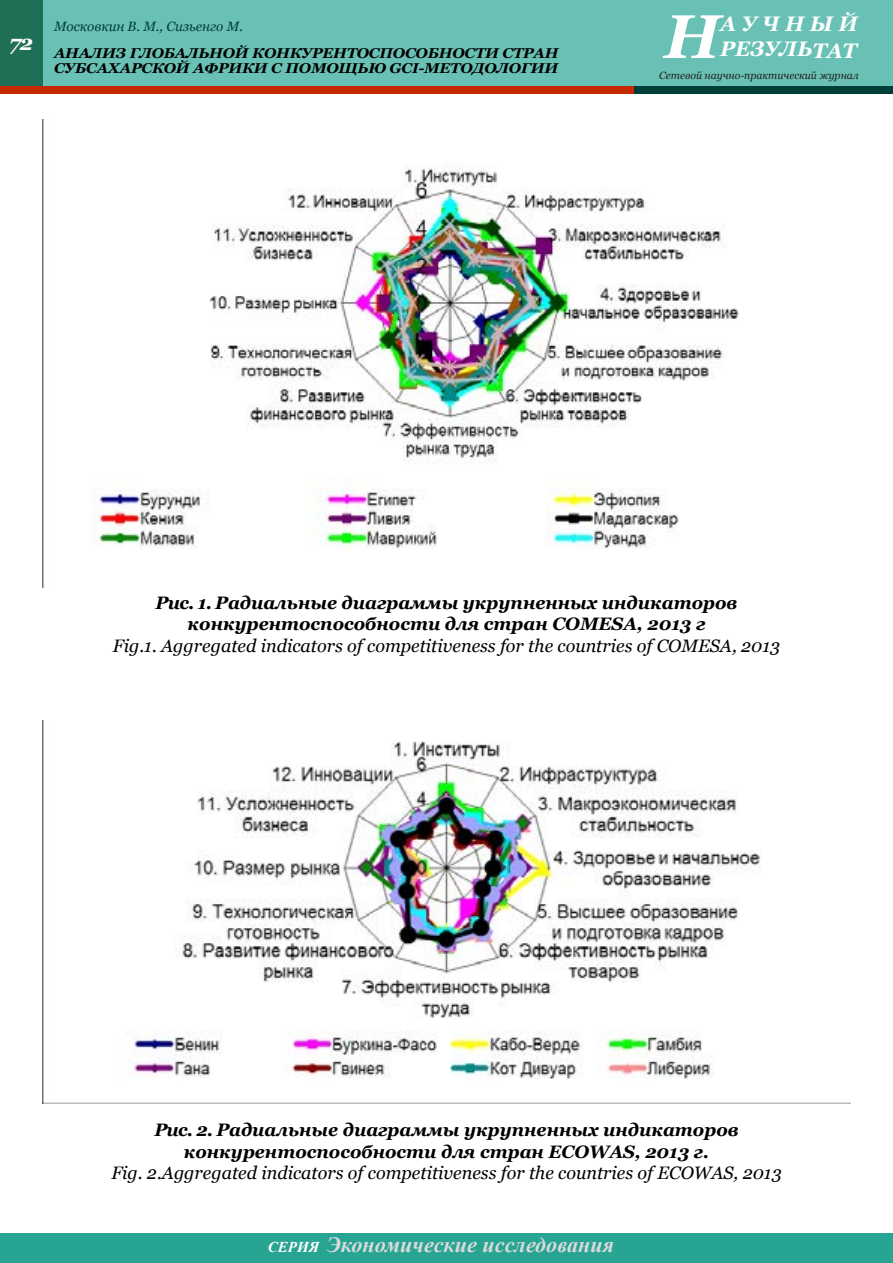
<style>
.page{position:relative;width:893px;height:1263px;background:#fff}
.page>*{position:absolute;margin:0;border:0;box-sizing:border-box;transform-origin:0 0}
.t1{font:italic 700 61.5px "Georgia";color:#fff}
.t2{font:italic 700 21.75px "Times New Roman";color:#dadbdc}
.t3{font:italic 700 21px/25.2px "Georgia";color:#fff}
.t4{font:italic 700 18px/21.6px "Georgia";color:#000;text-align:center}
.t5{font:italic 18px "Georgia";color:#000}
.t6{font:italic 700 14.25px/15px "Georgia";letter-spacing:-.01em;color:#000;text-align:right;scale:1.05 1}
.t7{font:italic 13.5px "Georgia";color:#003f37}
.t8{font:italic 10.5px "Georgia";color:#222}
.s1{font-size:15px;color:#fff}
</style>
<div class="page">
<div style="left:0;top:0;width:893px;height:94px;background:#69c0b4"></div>
<div style="left:0;top:0;width:43px;height:90px;background:#1e6f56"></div>
<div style="left:0;top:86px;width:655px;height:8px;background:#c62900"></div>
<div style="left:634px;top:86px;width:259px;height:8px;background:#003f37"></div>
<div style="left:0;top:1233px;width:893px;height:30px;background:#28a493"></div>
<img style="left:43px;top:119px;width:696px;height:468px">
<img style="left:43px;top:720px;width:807px;height:383px">
<p class="t3" style="left:720px;top:11px;width:139px">АУЧНЫЙ<br>РЕЗУЛЬТАТ</p>
<p class="t8" style="left:659px;top:68px;width:201px">Сетевой научно-практический журнал</p>
<p class="t7" style="left:54px;top:18px;width:190px">Московкин В. М., Cизьенго М.</p>
<h1 class="t1" style="left:664px;top:-3px;width:58px">Н</h1>
<p class="t6" style="left:10px;top:45px;width:524px"><sup>72</sup> АНАЛИЗ ГЛОБАЛЬНОЙ КОНКУРЕНТОСПОСОБНОСТИ СТРАН<br>СУБСАХАРCКОЙ АФРИКИ С ПОМОЩЬЮ GCI-МЕТОДОЛОГИИ</p>
<p class="t4" style="left:156px;top:592px;width:583px">Рис. 1. Радиальные диаграммы укрупненных индикаторов конкурентоспособности для стран COMESA, 2013 г</p>
<p class="t5" style="left:113px;top:634px;width:669px">Fig.1. Aggregated indicators of competitiveness for the countries of COMESA, 2013</p>
<p class="t4" style="left:154px;top:1119px;width:586px">Рис. 2. Радиальные диаграммы укрупненных индикаторов конкурентоспособности для стран ECOWAS, 2013 г.</p>
<p class="t5" style="left:111px;top:1162px;width:672px">Fig. 2.Aggregated indicators of competitiveness for the countries of ECOWAS, 2013</p>
<p class="t2" style="left:268px;top:1229px;width:348px"><span class="s1">СЕРИЯ</span> Экономические исследования</p>
</div>
